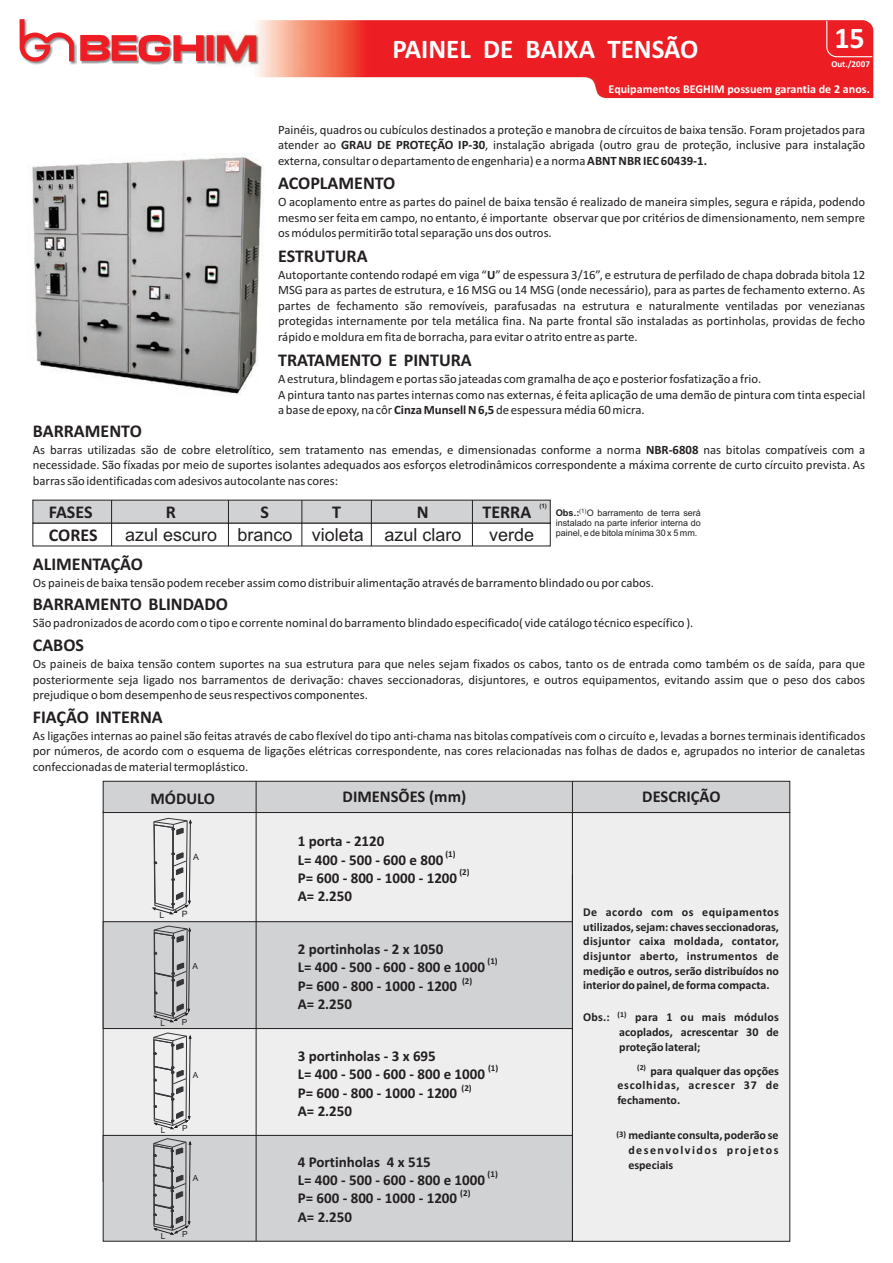
<style>
.page{position:relative;width:893px;height:1263px;background:#fff}
.page>*{position:absolute;margin:0;border:0;box-sizing:border-box;transform-origin:0 0}
.t1{font:700 30px "Calibri";color:#fff}
.t2{font:700 27px "Calibri";color:#fff}
.t3{font:700 18px "Calibri";color:#231f20}
.t4{font:18px "Arial";color:#231f20}
.t5{font:700 16.5px "Calibri";color:#231f20}
.t6{font:700 15px/18.3px "Calibri";color:#231f20}
.t7{font:12.75px/15.6px "Calibri";color:#231f20;text-align:justify}
.t8{font:700 12px/14.7px "Calibri";color:#231f20;text-align:justify}
.t9{font:700 12px "Calibri";color:#fff}
.t10{font:700 12px "Calibri";letter-spacing:.02em;color:#231f20}
.t11{font:9px/10.1px "Arial";color:#231f20;text-align:justify}
.t12{font:700 9px "Calibri";color:#231f20}
.t13{font:700 9px "Calibri";color:#fff}
.t14{font:8.7px "Arial";color:#231f20}
.t15{font:700 8.55px "Calibri";color:#231f20}
.t16{font:8.4px "Arial";color:#231f20}
.t17{font:8.25px "Arial";color:#231f20}
.t18{font:700 7.8px "Calibri";color:#231f20}
.t19{font:700 6.15px "Arial";color:#231f20}
.s1{font-weight:700}
.s2{font-weight:700;font-size:9.3px}
</style>
<div class="page">
<div style="left:572px;top:812px;width:218px;height:429px;background:#eeeeef"></div>
<div style="left:103px;top:811px;width:470px;height:371px;background:#eeeeef;border:1px solid #231f20"></div>
<div style="left:103px;top:781px;width:687px;height:32px;background:#d1d2d4;border:1px solid #231f20"></div>
<hr style="left:572px;top:875px;width:1px;height:108px;background:#231f20">
<div style="left:103px;top:921px;width:470px;height:108px;background:#d1d2d4;border:1px solid #231f20"></div>
<div style="left:103px;top:1135px;width:470px;height:106px;background:#d1d2d4;border:1px solid #231f20"></div>
<hr style="left:256px;top:781px;width:1px;height:460px;background:#231f20">
<div style="left:33px;top:523px;width:517px;height:23px;background:#fff;border:1px solid #231f20"></div>
<div style="left:33px;top:500px;width:517px;height:23px;background:#d1d2d4"></div>
<hr style="left:111px;top:500px;width:1px;height:46px;background:#231f20">
<hr style="left:228px;top:500px;width:1px;height:46px;background:#231f20">
<hr style="left:302px;top:500px;width:1px;height:46px;background:#231f20">
<hr style="left:371px;top:500px;width:1px;height:46px;background:#231f20">
<hr style="left:472px;top:500px;width:1px;height:46px;background:#231f20">
<hr style="left:572px;top:781px;width:1px;height:33px;background:#231f20">
<svg style="left:152px;top:818px;width:40px;height:96px"></svg>
<svg style="left:154px;top:926px;width:37px;height:96px"></svg>
<svg style="left:153px;top:1033px;width:38px;height:96px"></svg>
<svg style="left:153px;top:1138px;width:38px;height:97px"></svg>
<img style="left:32px;top:154px;width:231px;height:241px">
<img style="left:28px;top:41px;width:49px;height:24px">
<svg style="left:20px;top:19px;width:54px;height:43px"></svg>
<img style="left:81px;top:62px;width:135px;height:2px">
<svg style="left:80px;top:35px;width:136px;height:27px;background:#e36064"></svg>
<img style="left:216px;top:20px;width:657px;height:78px">
<svg style="left:826px;top:20px;width:47px;height:38px;background:#ed2c32"></svg>
<h2 class="t2" style="left:392px;top:38px;width:307px">PAINEL DE BAIXA TENSÃO</h2>
<h1 class="t1" style="left:834px;top:25px;width:32px">15</h1>
<p class="t13" style="left:831px;top:60px;width:40px">Out./2007</p>
<p class="t9" style="left:609px;top:84px;width:263px">Equipamentos BEGHIM possuem garantia de 2 anos.</p>
<p class="t7" style="left:278px;top:123px;width:589px">Painéis, quadros ou cubículos destinados a proteção e manobra de círcuitos de baixa tensão. Foram projetados para atender ao <span class="s1">GRAU DE PROTEÇÃO IP-30</span>, instalação abrigada (outro grau de proteção, inclusive para instalação externa, consultar o departamento de engenharia) e a norma <span class="s1">ABNT NBR IEC 60439-1.</span></p>
<h3 class="t3" style="left:278px;top:176px;width:119px">ACOPLAMENTO</h3>
<p class="t7" style="left:278px;top:195px;width:589px">O acoplamento entre as partes do painel de baixa tensão é realizado de maneira simples, segura e rápida, podendo mesmo ser feita em campo, no entanto, é importante observar que por critérios de dimensionamento, nem sempre os módulos permitirão total separação uns dos outros.</p>
<h3 class="t3" style="left:278px;top:248px;width:91px">ESTRUTURA</h3>
<p class="t7" style="left:278px;top:268px;width:589px">Autoportante contendo rodapé em viga “<span class="s1">U</span>” de espessura 3/16”, e estrutura de perfilado de chapa dobrada bitola 12<br>MSG para as partes de estrutura, e 16 MSG ou 14 MSG (onde necessário), para as partes de fechamento externo. As partes de fechamento são removíveis, parafusadas na estrutura e naturalmente ventiladas por venezianas protegidas internamente por tela metálica fina. Na parte frontal são instaladas as portinholas, providas de fecho rápido e moldura em fita de borracha, para evitar o atrito entre as parte.</p>
<h3 class="t3" style="left:278px;top:353px;width:195px">TRATAMENTO E PINTURA</h3>
<p class="t7" style="left:278px;top:372px;width:589px;text-align:left">A estrutura, blindagem e portas são jateadas com gramalha de aço e posterior fosfatização a frio.<br>A pintura tanto nas partes internas como nas externas, é feita aplicação de uma demão de pintura com tinta especial a base de epoxy, na côr <span class="s1">Cinza Munsell N 6,5</span> de espessura média 60 micra.</p>
<h3 class="t3" style="left:33px;top:423px;width:110px">BARRAMENTO</h3>
<p class="t7" style="left:33px;top:442px;width:834px">As barras utilizadas são de cobre eletrolítico, sem tratamento nas emendas, e dimensionadas conforme a norma <span class="s1">NBR-6808</span> nas bitolas compatíveis com a necessidade. São fíxadas por meio de suportes isolantes adequados aos esforços eletrodinâmicos correspondente a máxima corrente de curto círcuito prevista. As barras são identificadas com adesivos autocolante nas cores:</p>
<h3 class="t3" style="left:49px;top:504px;width:45px">FASES</h3>
<h3 class="t3" style="left:166px;top:504px;width:12px">R</h3>
<h3 class="t3" style="left:260px;top:504px;width:10px">S</h3>
<h3 class="t3" style="left:332px;top:504px;width:10px">T</h3>
<h3 class="t3" style="left:417px;top:504px;width:13px">N</h3>
<h3 class="t3" style="left:482px;top:504px;width:50px">TERRA</h3>
<p class="t19" style="left:539px;top:503px;width:9px">(1)</p>
<h3 class="t3" style="left:49px;top:527px;width:50px">CORES</h3>
<h3 class="t4" style="left:125px;top:528px;width:338px">azul escuro branco violeta azul claro</h3>
<h3 class="t4" style="left:489px;top:528px;width:46px">verde</h3>
<p class="t11" style="left:556px;top:509px;width:147px"><span class="s2">Obs.:</span><sup>(1)</sup>O barramento de terra será instalado na parte inferior interna do painel, e de bitola mínima 30 x 5 mm.</p>
<h3 class="t3" style="left:33px;top:557px;width:112px">ALIMENTAÇÃO</h3>
<p class="t7" style="left:33px;top:576px;width:623px">Os paineis de baixa tensão podem receber assim como distribuir alimentação através de barramento blindado ou por cabos.</p>
<h3 class="t3" style="left:33px;top:596px;width:197px">BARRAMENTO BLINDADO</h3>
<p class="t7" style="left:33px;top:616px;width:662px">São padronizados de acordo com o tipo e corrente nominal do barramento blindado especificado( vide catálogo técnico específico ).</p>
<h3 class="t3" style="left:33px;top:638px;width:53px">CABOS</h3>
<p class="t7" style="left:33px;top:657px;width:834px">Os paineis de baixa tensão contem suportes na sua estrutura para que neles sejam fixados os cabos, tanto os de entrada como também os de saída, para que posteriormente seja ligado nos barramentos de derivação: chaves seccionadoras, disjuntores, e outros equipamentos, evitando assim que o peso dos cabos prejudique o bom desempenho de seus respectivos componentes.</p>
<h3 class="t3" style="left:33px;top:709px;width:131px">FIAÇÃO INTERNA</h3>
<p class="t7" style="left:33px;top:729px;width:834px">As ligações internas ao painel são feitas através de cabo flexível do tipo anti-chama nas bitolas compatíveis com o circuíto e, levadas a bornes terminais identificados por números, de acordo com o esquema de ligações elétricas correspondente, nas cores relacionadas nas folhas de dados e, agrupados no interior de canaletas confeccionadas de material termoplástico.</p>
<p class="t5" style="left:150px;top:792px;width:66px">MÓDULO</p>
<p class="t5" style="left:343px;top:790px;width:125px">DIMENSÕES (mm)</p>
<p class="t5" style="left:642px;top:790px;width:80px">DESCRIÇÃO</p>
<p class="t6" style="left:298px;top:833px;width:88px">1 porta - 2120</p>
<p class="t12" style="left:445px;top:850px;width:12px">(1)</p>
<p class="t6" style="left:298px;top:852px;width:147px">L= 400 - 500 - 600 e 800</p>
<p class="t12" style="left:459px;top:868px;width:12px">(2)</p>
<p class="t6" style="left:298px;top:870px;width:161px">P= 600 - 800 - 1000 - 1200<br>A= 2.250</p>
<p class="t8" style="left:583px;top:906px;width:197px">De acordo com os equipamentos utilizados, sejam: chaves seccionadoras, disjuntor caixa moldada, contator, disjuntor aberto, instrumentos de medição e outros, serão distribuídos no interior do painel, de forma compacta.</p>
<p class="t8" style="left:583px;top:1011px;width:28px">Obs.:</p>
<p class="t8" style="left:619px;top:1025px;width:161px">acoplados, acrescentar 30 de proteção lateral;</p>
<p class="t18" style="left:637px;top:1064px;width:10px">(2)</p>
<p class="t14" style="left:193px;top:853px;width:7px">A</p>
<p class="t14" style="left:160px;top:912px;width:6px">L</p>
<p class="t14" style="left:182px;top:910px;width:7px">P</p>
<p class="t6" style="left:298px;top:941px;width:189px">2 portinholas - 2 x 1050<br>L= 400 - 500 - 600 - 800 e 1000</p>
<p class="t12" style="left:462px;top:977px;width:12px">(2)</p>
<p class="t12" style="left:488px;top:957px;width:12px">(1)</p>
<p class="t16" style="left:192px;top:963px;width:7px">A</p>
<p class="t6" style="left:298px;top:978px;width:161px">P= 600 - 800 - 1000 - 1200<br>A= 2.250</p>
<p class="t10" style="left:617px;top:1012px;width:163px"><sup>(1)</sup> para 1 ou mais módulos</p>
<p class="t16" style="left:161px;top:1020px;width:6px">L</p>
<p class="t16" style="left:182px;top:1018px;width:7px">P</p>
<p class="t6" style="left:298px;top:1048px;width:189px">3 portinholas - 3 x 695<br>L= 400 - 500 - 600 - 800 e 1000</p>
<p class="t12" style="left:462px;top:1084px;width:12px">(2)</p>
<p class="t12" style="left:488px;top:1064px;width:12px">(1)</p>
<p class="t8" style="left:617px;top:1064px;width:163px;text-indent:33px">para qualquer das opções escolhidas, acrescer 37 de fechamento.</p>
<p class="t17" style="left:193px;top:1071px;width:7px">A</p>
<p class="t6" style="left:298px;top:1085px;width:161px">P= 600 - 800 - 1000 - 1200<br>A= 2.250</p>
<p class="t17" style="left:161px;top:1127px;width:6px">L</p>
<p class="t17" style="left:182px;top:1125px;width:7px">P</p>
<p class="t16" style="left:193px;top:1175px;width:7px">A</p>
<p class="t16" style="left:161px;top:1232px;width:6px">L</p>
<p class="t16" style="left:182px;top:1231px;width:7px">P</p>
<p class="t6" style="left:298px;top:1154px;width:189px">4 Portinholas 4 x 515<br>L= 400 - 500 - 600 - 800 e 1000</p>
<p class="t12" style="left:460px;top:1189px;width:12px">(2)</p>
<p class="t6" style="left:298px;top:1190px;width:161px">P= 600 - 800 - 1000 - 1200<br>A= 2.250</p>
<p class="t12" style="left:488px;top:1170px;width:12px">(1)</p>
<p class="t15" style="left:617px;top:1130px;width:11px">(3)</p>
<p class="t8" style="left:628px;top:1129px;width:152px">mediante consulta, poderão se desenvolvidos projetos especiais</p>
</div>
